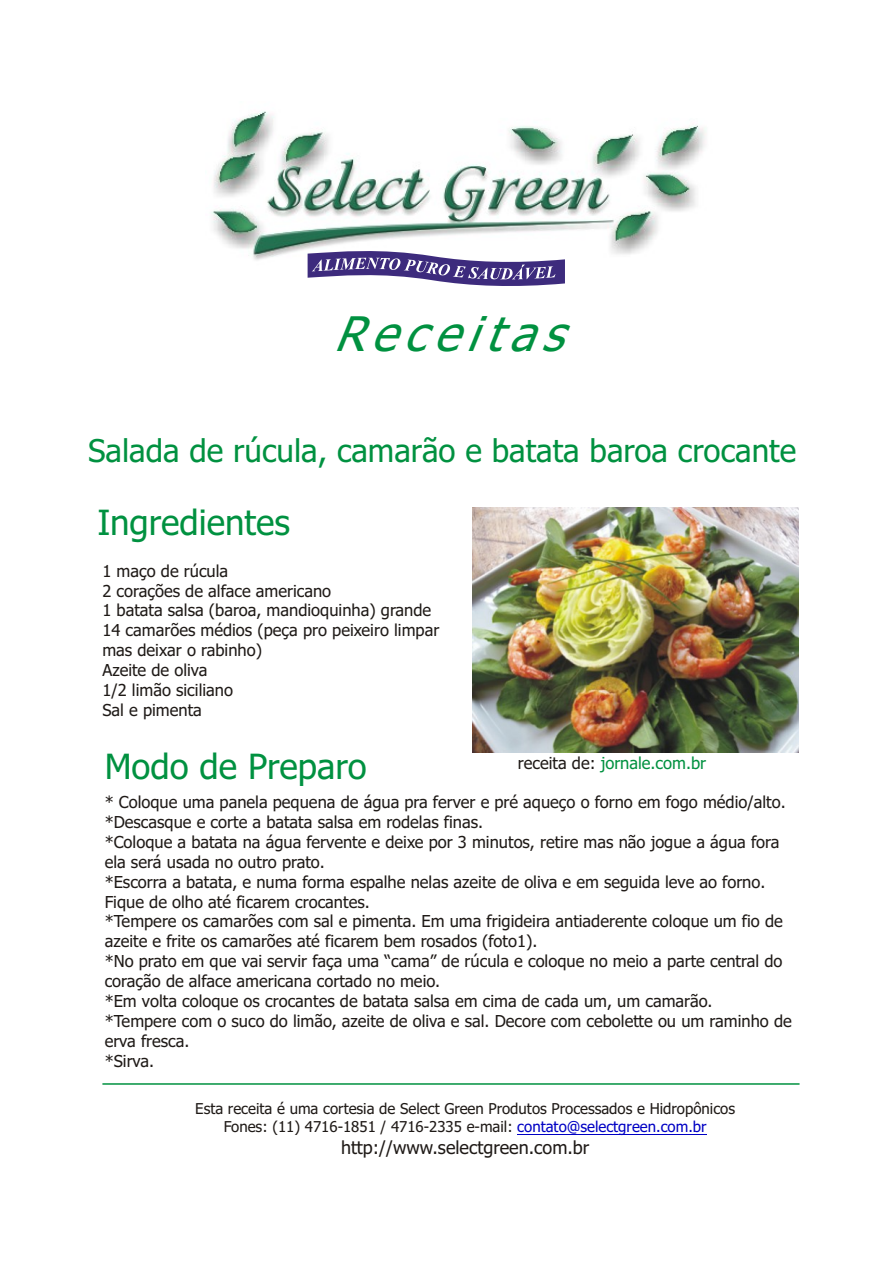
<style>
.page{position:relative;width:893px;height:1263px;background:#fff}
.page>*{position:absolute;margin:0;border:0;box-sizing:border-box;transform-origin:0 0}
.t1{font:italic 47.7px "Tahoma";color:#009140}
.t2{font:34.8px "Tahoma";color:#009140}
.t3{font:31.35px "Tahoma";color:#009140}
.t4{font:18px "Tahoma";color:#1f1a17}
.t5{font:16.5px/20px "Tahoma";color:#1f1a17}
.t6{font:16.5px "Tahoma";color:#009140}
.t7{font:15px/18.1px "Tahoma";color:#1f1a17;text-align:center}
.s1{color:#0000c4}
.s2{color:#1f1a17}
</style>
<div class="page">
<img style="left:472px;top:507px;width:327px;height:246px">
<img style="left:211px;top:111px;width:495px;height:158px">
<svg style="left:308px;top:248px;width:257px;height:38px"></svg>
<hr style="left:517px;top:1134px;width:189px;height:1px;background:#0000c4">
<hr style="left:102px;top:1083px;width:697px;height:2px;background:#009140">
<h1 class="t1" style="left:333px;top:314px;width:249px">Receitas</h1>
<h3 class="t3" style="left:88px;top:438px;width:710px">Salada de rúcula, camarão e batata baroa crocante</h3>
<h2 class="t2" style="left:97px;top:508px;width:194px">Ingredientes</h2>
<p class="t5" style="left:102px;top:562px;width:338px">1 maço de rúcula<br>2 corações de alface americano<br>1 batata salsa (baroa, mandioquinha) grande<br>14 camarões médios (peça pro peixeiro limpar mas deixar o rabinho)<br>Azeite de oliva<br>1/2 limão siciliano<br>Sal e pimenta</p>
<h2 class="t2" style="left:105px;top:753px;width:263px">Modo de Preparo</h2>
<p class="t5" style="left:105px;top:793px;width:689px">* Coloque uma panela pequena de água pra ferver e pré aqueço o forno em fogo médio/alto. *Descasque e corte a batata salsa em rodelas finas.<br>*Coloque a batata na água fervente e deixe por 3 minutos, retire mas não jogue a água fora ela será usada no outro prato.<br>*Escorra a batata, e numa forma espalhe nelas azeite de oliva e em seguida leve ao forno.<br>Fique de olho até ficarem crocantes.<br>*Tempere os camarões com sal e pimenta. Em uma frigideira antiaderente coloque um fio de azeite e frite os camarões até ficarem bem rosados (foto1).<br>*No prato em que vai servir faça uma “cama” de rúcula e coloque no meio a parte central do coração de alface americana cortado no meio.<br>*Em volta coloque os crocantes de batata salsa em cima de cada um, um camarão.<br>*Tempere com o suco do limão, azeite de oliva e sal. Decore com cebolette ou um raminho de erva fresca.<br>*Sirva.</p>
<p class="t7" style="left:195px;top:1101px;width:541px">Esta receita é uma cortesia de Select Green Produtos Processados e Hidropônicos<br>Fones: (11) 4716-1851 / 4716-2335 e-mail: <span class="s1">contato@selectgreen.com.br</span></p>
<p class="t4" style="left:341px;top:1140px;width:250px">http://www.selectgreen.com.br</p>
<p class="t6" style="left:518px;top:757px;width:190px"><span class="s2">receita de:</span> jornale.com.br</p>
</div>
